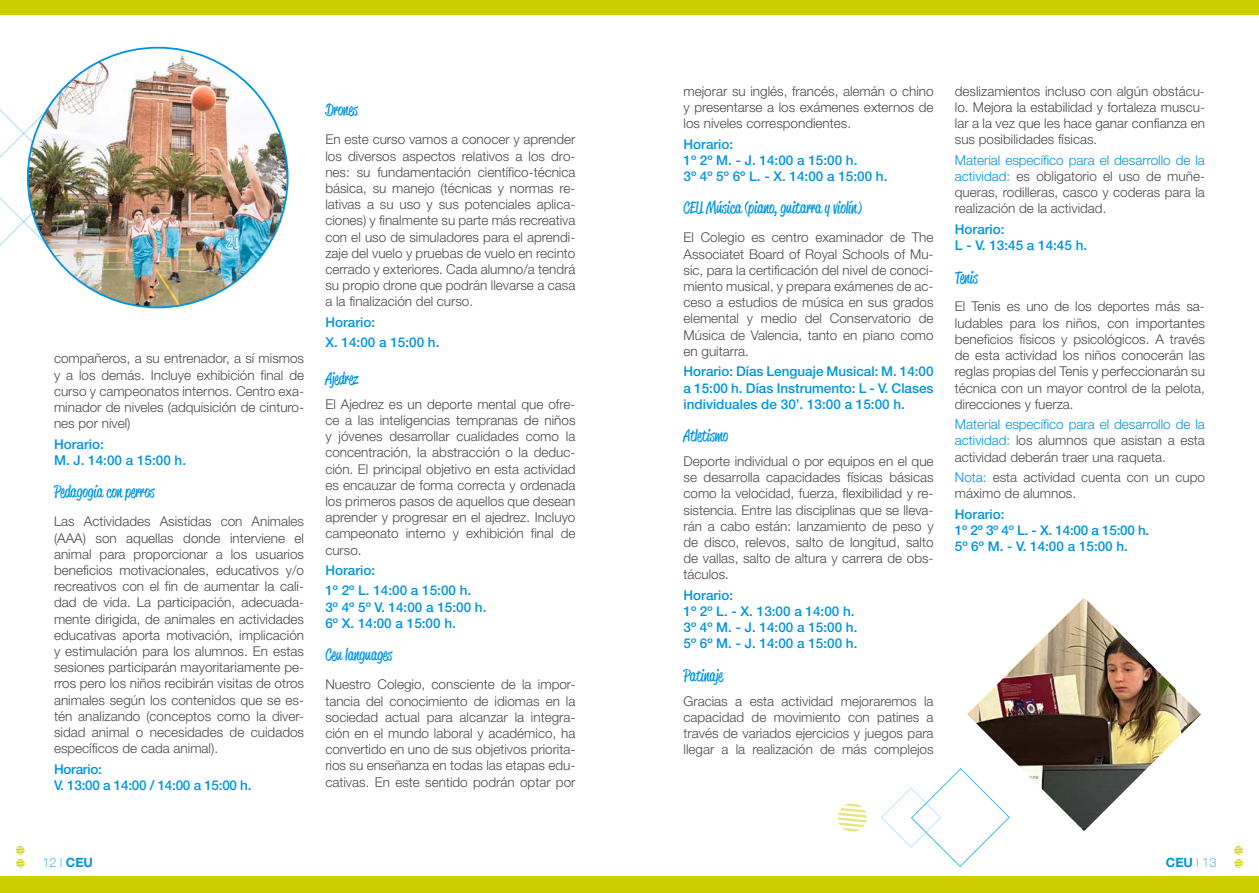
<style>
.page{position:relative;width:1259px;height:893px;background:#fff}
.page>*{position:absolute;margin:0;border:0;box-sizing:border-box;transform-origin:0 0}
.t1{font:16.5px "Reklame Script";color:#0095db}
.t2{font:300 13.5px/16.2px "Helvetica Neue";color:#4a4a49;text-align:justify}
.t3{font:500 13.5px/16.2px "Helvetica Neue";color:#0095db}
.t4{font:500 13.5px/16.2px "Helvetica Neue";letter-spacing:-.02em;color:#0095db}
.t5{font:100 12.75px "Helvetica Neue";color:#0095db}
.t6{font:700 12.75px "Helvetica Neue";color:#0095db}
.s1{color:#0095db}
.s2{font-weight:700}
.s3{font-weight:100}
</style>
<div class="page">
<div style="left:0;top:876px;width:1259px;height:17px;background:#cdce00"></div>
<div style="left:0;top:0;width:1259px;height:14px;background:#cdce00"></div>
<svg style="left:16px;top:846px;width:9px;height:21px"></svg>
<div style="left:15px;top:858px;width:11px;height:11px;border:1px solid #fff;border-radius:50%"></div>
<div style="left:1233px;top:845px;width:11px;height:11px;border:1px solid #fff;border-radius:50%"></div>
<svg style="left:1233px;top:845px;width:10px;height:22px"></svg>
<div style="left:1233px;top:858px;width:11px;height:11px;border:1px solid #fff;border-radius:50%"></div>
<svg style="left:0;top:108px;width:48px;height:139px"></svg>
<img style="left:28px;top:48px;width:260px;height:259px;border-radius:130px">
<svg style="left:837px;top:803px;width:30px;height:29px"></svg>
<svg style="left:881px;top:768px;width:109px;height:99px"></svg>
<img style="left:960px;top:598px;width:241px;height:239px">
<p class="t2" style="left:54px;top:350px;width:252px">compañeros, a su entrenador, a sí mismos y a los demás. Incluye exhibición final de curso y campeonatos internos. Centro exa&shy;minador de niveles (adquisición de cinturo&shy;nes por nivel)</p>
<p class="t3" style="left:54px;top:436px;width:134px">Horario:<br>M. J. 14:00 a 15:00 h.</p>
<p class="t1" style="left:54px;top:481px;width:102px">Pedagogía con perros</p>
<p class="t2" style="left:54px;top:513px;width:252px">Las Actividades Asistidas con Animales (AAA) son aquellas donde interviene el animal para proporcionar a los usuarios beneficios motivacionales, educativos y/o recreativos con el fin de aumentar la cali&shy;dad de vida. La participación, adecuada&shy;mente dirigida, de animales en actividades educativas aporta motivación, implicación y estimulación para los alumnos. En estas sesiones participarán mayoritariamente pe&shy;rros pero los niños recibirán visitas de otros animales según los contenidos que se es&shy;tén analizando (conceptos como la diver&shy;sidad animal o necesidades de cuidados específicos de cada animal).</p>
<p class="t4" style="left:54px;top:761px;width:199px">Horario:<br>V. 13:00 a 14:00 / 14:00 a 15:00 h.</p>
<p class="t1" style="left:325px;top:99px;width:34px">Drones</p>
<p class="t2" style="left:325px;top:131px;width:252px">En este curso vamos a conocer y aprender los diversos aspectos relativos a los dro&shy;nes: su fundamentación científico-técnica básica, su manejo (técnicas y normas re&shy;lativas a su uso y sus potenciales aplica&shy;ciones) y finalmente su parte más recreativa con el uso de simuladores para el aprendi&shy;zaje del vuelo y pruebas de vuelo en recinto cerrado y exteriores. Cada alumno/a tendrá su propio drone que podrán llevarse a casa a la finalización del curso.</p>
<p class="t3" style="left:325px;top:312px;width:116px;line-height:20.4px">Horario:<br>X. 14:00 a 15:00 h.</p>
<p class="t1" style="left:325px;top:367px;width:35px">Ajedrez</p>
<p class="t2" style="left:325px;top:396px;width:252px">El Ajedrez es un deporte mental que ofre&shy;ce a las inteligencias tempranas de niños y jóvenes desarrollar cualidades como la concentración, la abstracción o la deduc&shy;ción. El principal objetivo en esta actividad es encauzar de forma correcta y ordenada los primeros pasos de aquellos que desean aprender y progresar en el ajedrez. Incluyo campeonato interno y exhibición final de curso.</p>
<p class="t3" style="left:325px;top:560px;width:147px;line-height:20.4px">Horario:<br>1º 2º L. 14:00 a 15:00 h.</p>
<p class="t3" style="left:325px;top:599px;width:163px">3º 4º 5º V. 14:00 a 15:00 h.<br>6º X. 14:00 a 15:00 h.</p>
<p class="t1" style="left:325px;top:644px;width:68px">Ceu languages</p>
<p class="t2" style="left:325px;top:676px;width:252px">Nuestro Colegio, consciente de la impor&shy;tancia del conocimiento de idiomas en la sociedad actual para alcanzar la integra&shy;ción en el mundo laboral y académico, ha convertido en uno de sus objetivos priorita&shy;rios su enseñanza en todas las etapas edu&shy;cativas. En este sentido podrán optar por</p>
<p class="t2" style="left:683px;top:82px;width:251px">mejorar su inglés, francés, alemán o chino y presentarse a los exámenes externos de los niveles correspondientes.</p>
<p class="t3" style="left:683px;top:135px;width:205px">Horario:<br>1º 2º M. - J. 14:00 a 15:00 h.<br>3º 4º 5º 6º L. - X. 14:00 a 15:00 h.</p>
<p class="t1" style="left:683px;top:197px;width:180px">CEU Música (piano, guitarra y violín)</p>
<p class="t2" style="left:683px;top:229px;width:252px">El Colegio es centro examinador de The Associatet Board of Royal Schools of Mu&shy;sic, para la certificación del nivel de conoci&shy;miento musical, y prepara exámenes de ac&shy;ceso a estudios de música en sus grados elemental y medio del Conservatorio de Música de Valencia, tanto en piano como en guitarra.</p>
<p class="t3" style="left:683px;top:363px;width:252px;text-align:justify">Horario: Días Lenguaje Musical: M. 14:00 a 15:00 h. Días Instrumento: L - V. Clases individuales de 30’. 13:00 a 15:00 h.</p>
<p class="t1" style="left:683px;top:424px;width:46px">Atletismo</p>
<p class="t2" style="left:683px;top:453px;width:252px">Deporte individual o por equipos en el que se desarrolla capacidades físicas básicas como la velocidad, fuerza, flexibilidad y re&shy;sistencia. Entre las disciplinas que se lleva&shy;rán a cabo están: lanzamiento de peso y de disco, relevos, salto de longitud, salto de vallas, salto de altura y carrera de obs&shy;táculos.</p>
<p class="t3" style="left:683px;top:587px;width:175px">Horario:<br>1º 2º L. - X. 13:00 a 14:00 h.<br>3º 4º M. - J. 14:00 a 15:00 h.<br>5º 6º M. - J. 14:00 a 15:00 h.</p>
<p class="t1" style="left:683px;top:664px;width:41px">Patinaje</p>
<p class="t2" style="left:683px;top:692px;width:252px">Gracias a esta actividad mejoraremos la capacidad de movimiento con patines a través de variados ejercicios y juegos para llegar a la realización de más complejos</p>
<p class="t2" style="left:955px;top:82px;width:252px">deslizamientos incluso con algún obstácu&shy;lo. Mejora la estabilidad y fortaleza muscu&shy;lar a la vez que les hace ganar confianza en sus posibilidades físicas.</p>
<p class="t2" style="left:955px;top:152px;width:252px"><span class="s1">Material específico para el desarrollo de la actividad:</span> es obligatorio el uso de muñe&shy;queras, rodilleras, casco y coderas para la realización de la actividad.</p>
<p class="t3" style="left:955px;top:221px;width:134px">Horario:<br>L - V. 13:45 a 14:45 h.</p>
<p class="t1" style="left:955px;top:266px;width:24px">Tenis</p>
<p class="t2" style="left:955px;top:298px;width:252px">El Tenis es uno de los deportes más sa&shy;ludables para los niños, con importantes beneficios físicos y psicológicos. A través de esta actividad los niños conocerán las reglas propias del Tenis y perfeccionarán su técnica con un mayor control de la pelota, direcciones y fuerza.</p>
<p class="t2" style="left:955px;top:416px;width:252px"><span class="s1">Material específico para el desarrollo de la actividad:</span> los alumnos que asistan a esta actividad deberán traer una raqueta.</p>
<p class="t2" style="left:955px;top:469px;width:252px"><span class="s1">Nota:</span> esta actividad cuenta con un cupo máximo de alumnos.</p>
<p class="t3" style="left:955px;top:506px;width:196px">Horario:<br>1º 2º 3º 4º L. - X. 14:00 a 15:00 h.<br>5º 6º M. - V. 14:00 a 15:00 h.</p>
<p class="t5" style="left:43px;top:855px;width:52px">12 l <span class="s2">CEU</span></p>
<p class="t6" style="left:1166px;top:854px;width:52px">CEU <span class="s3">l 13</span></p>
</div>
